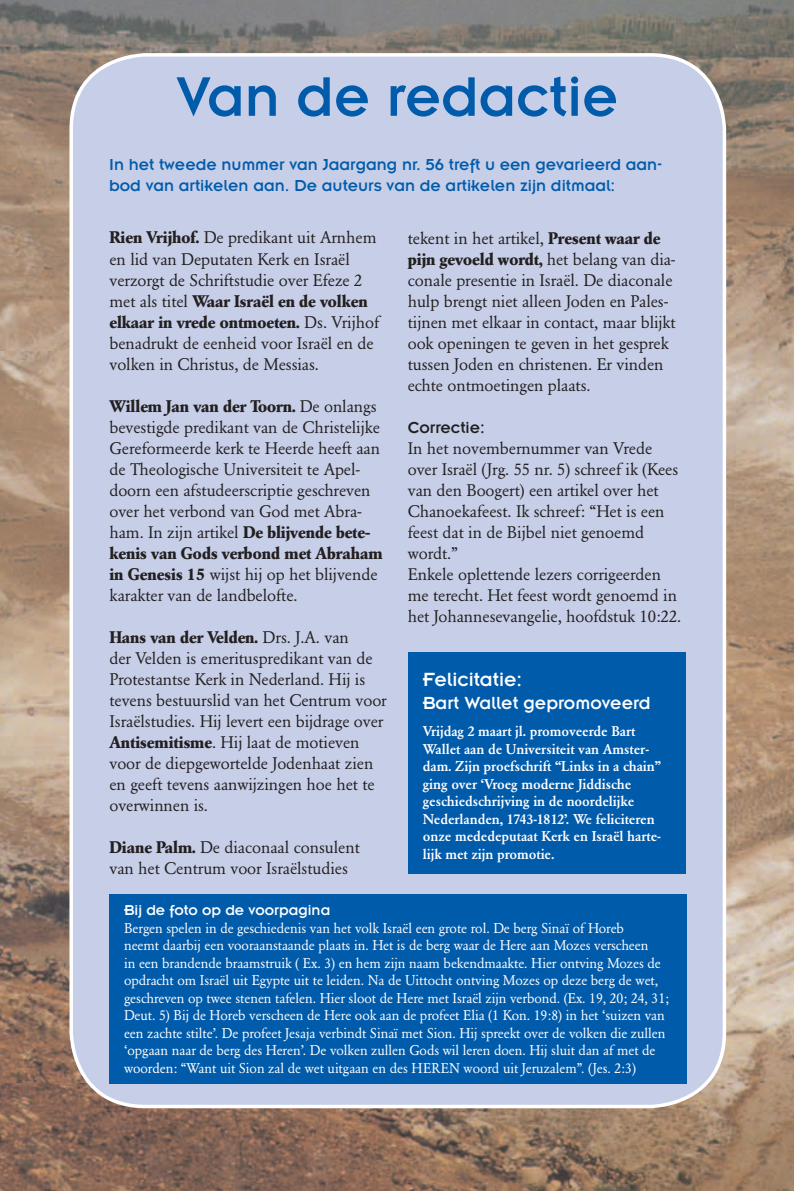
<style>
.page{position:relative;width:794px;height:1191px;background:#fff}
.page>*{position:absolute;margin:0;border:0;box-sizing:border-box;transform-origin:0 0}
.t1{font:61.25px "Insignia";color:#015bab}
.t2{font:21px "Insignia";color:#fff}
.t3{font:19.25px "Insignia";color:#fff}
.t4{font:17.5px/21px "Insignia";color:#015bab}
.t5{font:17.5px "Insignia";color:#231f20}
.t6{font:16.62px/21px "Garamond BE";letter-spacing:-.005em;color:#231f20}
.t7{font:15.75px "Insignia";color:#fff}
.t8{font:14px/17.5px "Garamond BE";letter-spacing:-.005em;color:#fff}
.t9{font:500 14px/17.5px "Garamond BE";letter-spacing:-.005em;color:#fff}
.s1{font-weight:700}
</style>
<div class="page">
<img style="left:0;top:0;width:794px;height:1191px">
<div style="left:69px;top:53px;width:657px;height:1055px;background:#c7cfe8"></div>
<div style="left:109px;top:894px;width:577px;height:189px;background:#015bab"></div>
<div style="left:408px;top:652px;width:277px;height:221px;background:#015bab"></div>
<h1 class="t1" style="left:176px;top:77px;width:443px">Van de redactie</h1>
<p class="t4" style="left:109px;top:155px;width:555px">In het tweede nummer van Jaargang nr. 56 treft u een gevarieerd aan&shy;bod van artikelen aan. De auteurs van de artikelen zijn ditmaal:</p>
<p class="t6" style="left:109px;top:229px;width:271px"><span class="s1">Rien Vrijhof.</span> De predikant uit Arnhem en lid van Deputaten Kerk en Israël verzorgt de Schriftstudie over Efeze 2 met als titel <span class="s1">Waar Israël en de volken elkaar in vrede ontmoeten.</span> Ds. Vrijhof benadrukt de eenheid voor Israël en de volken in Christus, de Messias.</p>
<p class="t6" style="left:109px;top:397px;width:274px"><span class="s1">Willem Jan van der Toorn.</span> De onlangs bevestigde predikant van de Christelijke Gereformeerde kerk te Heerde heeft aan de Theologische Universiteit te Apel&shy;doorn een afstudeerscriptie geschreven over het verbond van God met Abra&shy;ham. In zijn artikel <span class="s1">De blijvende bete&shy;kenis van Gods verbond met Abraham in Genesis 15</span> wijst hij op het blijvende karakter van de landbelofte.</p>
<p class="t6" style="left:109px;top:628px;width:279px"><span class="s1">Hans van der Velden.</span> Drs. J.A. van<br>der Velden is emerituspredikant van de Protestantse Kerk in Nederland. Hij is tevens bestuurslid van het Centrum voor Israëlstudies. Hij levert een bijdrage over <span class="s1">Antisemitisme</span>. Hij laat de motieven voor de diepgewortelde Jodenhaat zien en geeft tevens aanwijzingen hoe het te overwinnen is.</p>
<p class="t6" style="left:109px;top:838px;width:252px"><span class="s1">Diane Palm.</span> De diaconaal consulent van het Centrum voor Israëlstudies</p>
<p class="t6" style="left:408px;top:229px;width:269px">tekent in het artikel, <span class="s1">Present waar de pijn gevoeld wordt,</span> het belang van dia&shy;conale presentie in Israël. De diaconale hulp brengt niet alleen Joden en Pales&shy;tijnen met elkaar in contact, maar blijkt ook openingen te geven in het gesprek tussen Joden en christenen. Er vinden echte ontmoetingen plaats.</p>
<p class="t5" style="left:408px;top:421px;width:79px">Correctie:</p>
<p class="t6" style="left:408px;top:439px;width:275px">In het novembernummer van Vrede over Israël (Jrg. 55 nr. 5) schreef ik (Kees van den Boogert) een artikel over het Chanoekafeest. Ik schreef: “Het is een feest dat in de Bijbel niet genoemd wordt.”<br>Enkele oplettende lezers corrigeerden me terecht. Het feest wordt genoemd in het Johannesevangelie, hoofdstuk 10:22.</p>
<p class="t2" style="left:423px;top:673px;width:101px">Felicitatie:</p>
<p class="t3" style="left:423px;top:697px;width:229px">Bart Wallet gepromoveerd</p>
<p class="t9" style="left:423px;top:724px;width:240px">Vrijdag 2 maart jl. promoveerde Bart Wallet aan de Universiteit van Amster&shy;dam. Zijn proefschrift “Links in a chain” ging over ‘Vroeg moderne Jiddische geschiedschrijving in de noordelijke Nederlanden, 1743-1812’. We feliciteren onze mededeputaat Kerk en Israël harte&shy;lijk met zijn promotie.</p>
<p class="t7" style="left:124px;top:905px;width:208px">Bij de foto op de voorpagina</p>
<p class="t8" style="left:124px;top:920px;width:546px">Bergen spelen in de geschiedenis van het volk Israël een grote rol. De berg Sinaï of Horeb<br>neemt daarbij een vooraanstaande plaats in. Het is de berg waar de Here aan Mozes verscheen<br>in een brandende braamstruik ( Ex. 3) en hem zijn naam bekendmaakte. Hier ontving Mozes de opdracht om Israël uit Egypte uit te leiden. Na de Uittocht ontving Mozes op deze berg de wet, geschreven op twee stenen tafelen. Hier sloot de Here met Israël zijn verbond. (Ex. 19, 20; 24, 31; Deut. 5) Bij de Horeb verscheen de Here ook aan de profeet Elia (1 Kon. 19:8) in het ‘suizen van een zachte stilte’. De profeet Jesaja verbindt Sinaï met Sion. Hij spreekt over de volken die zullen ‘opgaan naar de berg des Heren’. De volken zullen Gods wil leren doen. Hij sluit dan af met de woorden: “Want uit Sion zal de wet uitgaan en des HEREN woord uit Jeruzalem”. (Jes. 2:3)</p>
</div>
